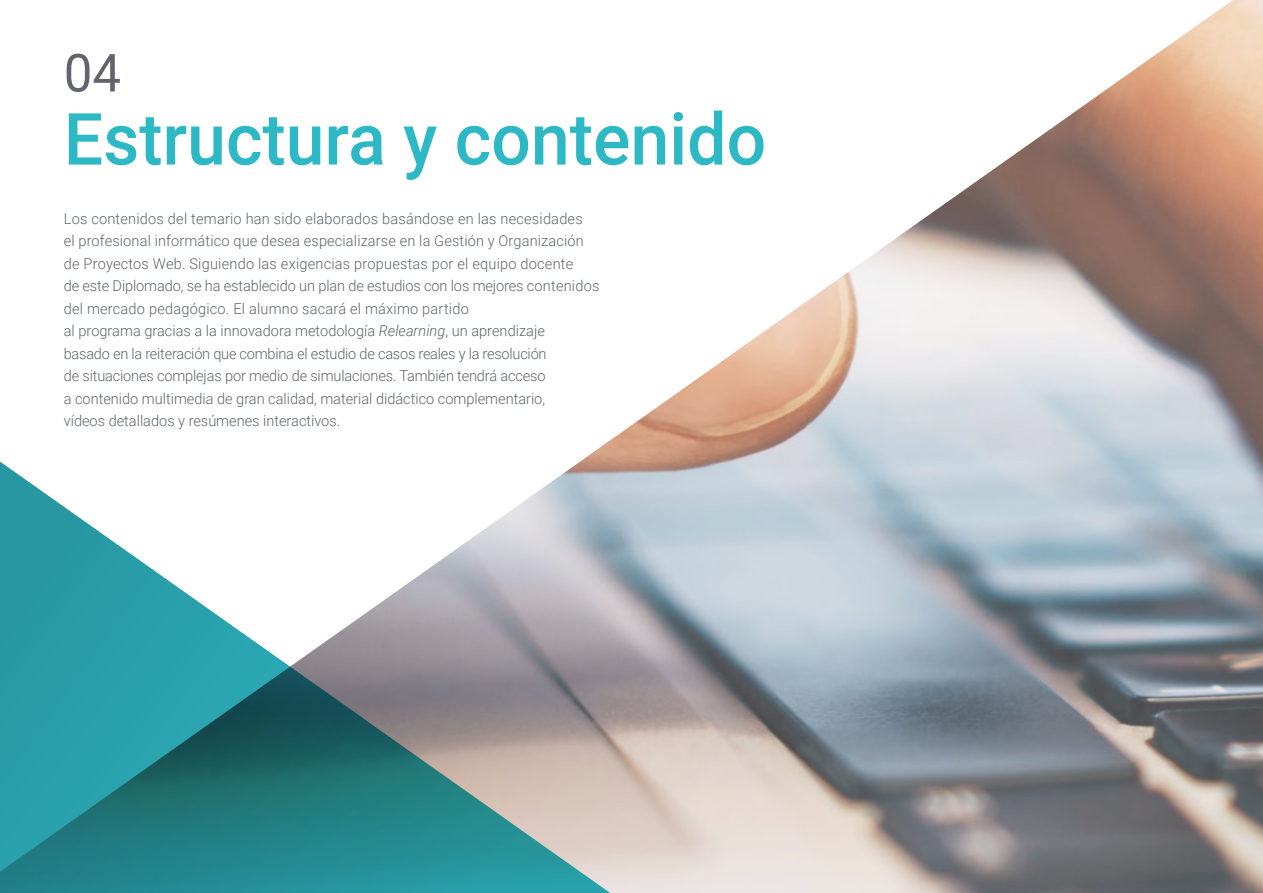
<style>
.page{position:relative;width:1263px;height:893px;background:#fff}
.page>*{position:absolute;margin:0;border:0;box-sizing:border-box;transform-origin:0 0}
.t1{font:500 72px "Roboto";color:#2db8c5}
.t2{font:52.5px "Roboto";color:#61646a}
.t3{font:300 15px/22.5px "Roboto";color:#61646a}
.s1{font-style:italic}
</style>
<div class="page">
<img style="left:602px;top:0;width:661px;height:893px">
<svg style="left:0;top:446px;width:640px;height:447px"></svg>
<h2 class="t2" style="left:64px;top:36px;width:59px">04</h2>
<h1 class="t1" style="left:64px;top:89px;width:704px">Estructura y contenido</h1>
<p class="t3" style="left:64px;top:207px;width:537px">Los contenidos del temario han sido elaborados basándose en las necesidades<br>el profesional informático que desea especializarse en la Gestión y Organización de Proyectos Web. Siguiendo las exigencias propuestas por el equipo docente<br>de este Diplomado, se ha establecido un plan de estudios con los mejores contenidos del mercado pedagógico. El alumno sacará el máximo partido<br>al programa gracias a la innovadora metodología <span class="s1">Relearning</span>, un aprendizaje<br>basado en la reiteración que combina el estudio de casos reales y la resolución<br>de situaciones complejas por medio de simulaciones. También tendrá acceso<br>a contenido multimedia de gran calidad, material didáctico complementario,<br>vídeos detallados y resúmenes interactivos.</p>
</div>
